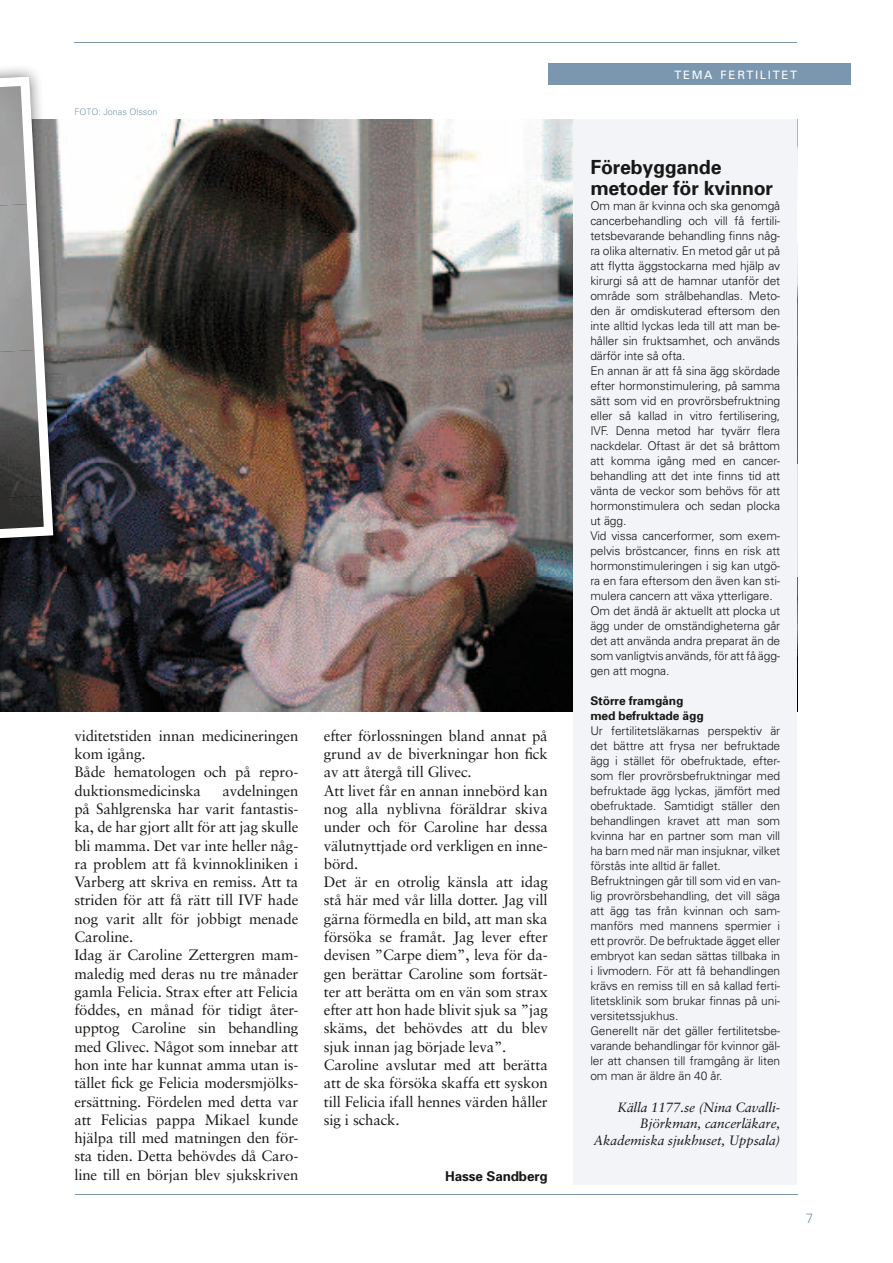
<style>
.page{position:relative;width:893px;height:1263px;background:#fff}
.page>*{position:absolute;margin:0;border:0;box-sizing:border-box;transform-origin:0 0}
.t1{font:700 19.5px/21px "Univers";letter-spacing:-.01em;color:#181816}
.t2{font:15px/18.3px "Sabon";letter-spacing:-.01em;color:#181816}
.t3{font:italic 13.5px/16.5px "Sabon";letter-spacing:-.01em;color:#181816;text-align:right}
.t4{font:700 13.5px "Univers";letter-spacing:-.01em;color:#181816}
.t5{font:300 13.5px "Univers";color:#7a97af}
.t6{font:300 12px/15px "Univers";letter-spacing:-.01em;color:#181816}
.t7{font:700 12px/15px "Univers";letter-spacing:-.01em;color:#181816}
.t8{font:11.55px "Univers";letter-spacing:.145em;color:#fff}
.t9{font:300 9px "Univers";color:#7a97af}
</style>
<div class="page">
<hr style="left:75px;top:1194px;width:722px;height:1px;background:#7a97af">
<hr style="left:74px;top:43px;width:723px;height:1px;background:#7a97af">
<img style="left:66px;top:119px;width:507px;height:344px">
<img style="left:0;top:463px;width:573px;height:248px">
<div style="left:548px;top:64px;width:302px;height:21px;background:#7a97af"></div>
<img style="left:0;top:119px;width:66px;height:453px">
<svg style="left:0;top:77px;width:53px;height:482px"></svg>
<div style="left:573px;top:119px;width:224px;height:1065px;background:#f2f4f7"></div>
<p class="t9" style="left:74px;top:106px;width:85px">FOTO: Jonas Olsson</p>
<p class="t2" style="left:74px;top:726px;width:225px">viditetstiden innan medicineringen kom igång.<br>Både hematologen och på repro&shy;duktionsmedicinska</p>
<p class="t2" style="left:74px;top:781px;width:225px;text-indent:148px">avdelningen på Sahlgrenska har varit fantastis&shy;ka, de har gjort allt för att jag skulle bli mamma. Det var inte heller någ&shy;ra problem att få kvinnokliniken i<br>Varberg att skriva en remiss. Att ta striden för att få rätt till IVF hade nog varit allt för jobbigt menade<br>Caroline.<br>Idag är Caroline Zettergren mam&shy;maledig med deras nu tre månader gamla Felicia. Strax efter att Felicia föddes, en månad för tidigt åter&shy;upptog Caroline sin behandling med Glivec. Något som innebar att hon inte har kunnat amma utan is&shy;tället fick ge Felicia modersmjölks&shy;ersättning. Fördelen med detta var att Felicias pappa Mikael kunde hjälpa till med matningen den för&shy;sta tiden. Detta behövdes då Caro&shy;line till en början blev sjukskriven</p>
<p class="t2" style="left:324px;top:726px;width:225px">efter förlossningen bland annat på grund av de biverkningar hon fick av att återgå till Glivec.<br>Att livet får en annan innebörd kan nog alla nyblivna föräldrar skiva under och för Caroline har dessa välutnyttjade ord verkligen en inne&shy;börd.<br>Det är en otrolig känsla att idag stå här med vår lilla dotter. Jag vill gärna förmedla en bild, att man ska försöka se framåt. Jag lever efter devisen ”Carpe diem”, leva för da&shy;gen berättar Caroline som fortsät&shy;ter att berätta om en vän som strax efter att hon hade blivit sjuk sa ”jag skäms, det behövdes att du blev sjuk innan jag började leva”.<br>Caroline avslutar med att berätta att de ska försöka skaffa ett syskon till Felicia ifall hennes värden håller sig i schack.</p>
<p class="t4" style="left:445px;top:1168px;width:104px">Hasse Sandberg</p>
<p class="t8" style="left:674px;top:68px;width:124px">TEMA FERTILITET</p>
<h1 class="t1" style="left:590px;top:157px;width:184px">Förebyggande metoder för kvinnor</h1>
<p class="t6" style="left:590px;top:198px;width:191px">Om man är kvinna och ska genomgå cancerbehandling och vill få fertili&shy;tetsbevarande behandling finns någ&shy;ra olika alternativ. En metod går ut på att flytta äggstockarna med hjälp av kirurgi så att de hamnar utanför det område som strålbehandlas. Meto&shy;den är omdiskuterad eftersom den inte alltid lyckas leda till att man be&shy;håller sin fruktsamhet, och används därför inte så ofta.<br>En annan är att få sina ägg skördade efter hormonstimulering, på samma sätt som vid en provrörsbefruktning eller så kallad in vitro fertilisering, IVF. Denna metod har tyvärr flera nackdelar. Oftast är det så bråttom att komma igång med en cancer&shy;behandling att det inte finns tid att vänta de veckor som behövs för att hormonstimulera och sedan plocka ut ägg.<br>Vid vissa cancerformer, som exem&shy;pelvis bröstcancer, finns en risk att hormonstimuleringen i sig kan utgö&shy;ra en fara eftersom den även kan sti&shy;mulera cancern att växa ytterligare.<br>Om det ändå är aktuellt att plocka ut ägg under de omständigheterna går det att använda andra preparat än de som vanligtvis används, för att få ägg&shy;gen att mogna.</p>
<p class="t7" style="left:590px;top:693px;width:115px">Större framgång med befruktade ägg</p>
<p class="t6" style="left:590px;top:723px;width:191px">ur fertilitetsläkarnas perspektiv är det bättre att frysa ner befruktade ägg i stället för obefruktade, efter&shy;som fler provrörsbefruktningar med befruktade ägg lyckas, jämfört med obefruktade. Samtidigt ställer den behandlingen kravet att man som kvinna har en partner som man vill ha barn med när man insjuknar, vilket förstås inte alltid är fallet.<br>Befruktningen går till som vid en van&shy;lig provrörsbehandling, det vill säga att ägg tas från kvinnan och sam&shy;manförs med mannens spermier i ett provrör. De befruktade ägget eller embryot kan sedan sättas tillbaka in i livmodern. För att få behandlingen krävs en remiss till en så kallad ferti&shy;litetsklinik som brukar finnas på uni&shy;versitetssjukhus.<br>Generellt när det gäller fertilitetsbe&shy;varande behandlingar för kvinnor gäl&shy;ler att chansen till framgång är liten om man är äldre än 40 år.</p>
<p class="t3" style="left:594px;top:1099px;width:188px">Källa 1177.se (Nina Cavalli-<br>Björkman, cancerläkare,<br>Akademiska sjukhuset, Uppsala)</p>
<p class="t5" style="left:806px;top:1210px;width:9px">7</p>
</div>
